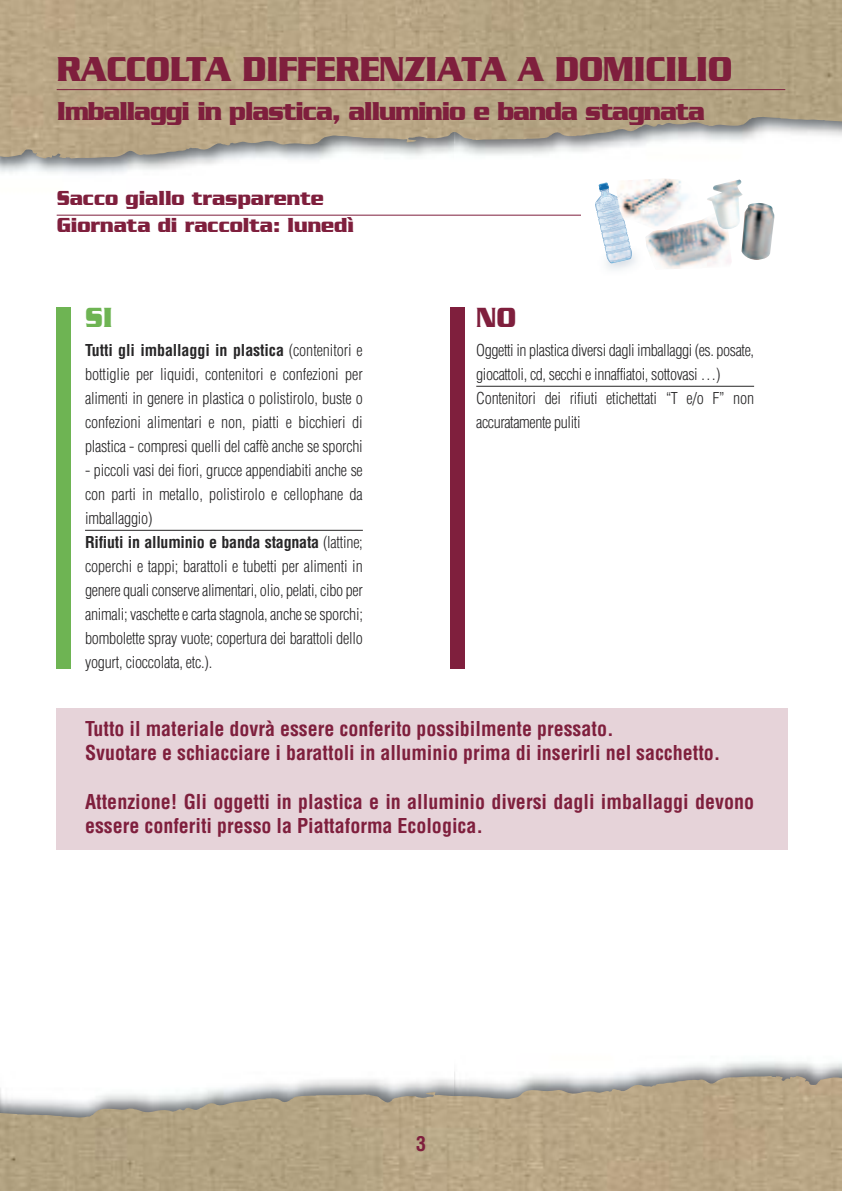
<style>
.page{position:relative;width:842px;height:1191px;background:#fff}
.page>*{position:absolute;margin:0;border:0;box-sizing:border-box;transform-origin:0 0}
.t1{font:700 37.4px "Serpentine";letter-spacing:-.015em;color:#7f1f3d;scale:.85 1}
.t2{font:700 30px "Serpentine";color:#6eb453;scale:.85 1}
.t3{font:700 30px "Serpentine";color:#7f1f3d;scale:.85 1}
.t4{font:700 28px "Serpentine";letter-spacing:-.04em;color:#7f1f3d;scale:.85 1}
.t5{font:700 22px/26.4px "Serpentine";color:#7f1f3d;scale:.85 1}
.t6{font:700 condensed 20px/24px "Helvetica";color:#7f1f3d}
.t7{font:300 condensed 16px/24px "Helvetica";letter-spacing:-.015em;color:#272627}
.s1{font-weight:700}
</style>
<div class="page">
<img style="left:0;top:1061px;width:842px;height:130px">
<img style="left:0;top:1076px;width:787px;height:42px">
<img style="left:0;top:0;width:842px;height:371px">
<img style="left:59px;top:116px;width:783px;height:42px">
<hr style="left:57px;top:89px;width:728px;height:1px;background:#7f1f3d">
<hr style="left:57px;top:215px;width:728px;height:1px;background:#7f1f3d">
<hr style="left:85px;top:530px;width:278px;height:1px;background:#272627">
<hr style="left:476px;top:386px;width:278px;height:1px;background:#272627">
<div style="left:581px;top:176px;width:204px;height:104px;background:#fff"></div>
<img style="left:707px;top:230px;width:25px;height:36px">
<img style="left:645px;top:218px;width:62px;height:52px">
<svg style="left:595px;top:182px;width:37px;height:82px"></svg>
<img style="left:741px;top:203px;width:33px;height:57px">
<img style="left:616px;top:178px;width:84px;height:51px">
<img style="left:706px;top:179px;width:38px;height:51px">
<img style="left:602px;top:228px;width:29px;height:35px">
<div style="left:57px;top:307px;width:14px;height:362px;background:#6eb453"></div>
<div style="left:451px;top:307px;width:14px;height:362px;background:#7f1f3d"></div>
<h1 class="t1" style="left:57px;top:57px;width:796px">RACCOLTA DIFFERENZIATA A DOMICILIO</h1>
<h3 class="t4" style="left:57px;top:102px;width:764px">Imballaggi in plastica, alluminio e banda stagnata</h3>
<h3 class="t5" style="left:57px;top:187px;width:351px">Sacco giallo trasparente<br>Giornata di raccolta: lunedì</h3>
<h2 class="t2" style="left:85px;top:307px;width:34px">SI</h2>
<h2 class="t3" style="left:476px;top:307px;width:49px">NO</h2>
<p class="t7" style="left:85px;top:339px;width:279px;text-align:justify"><span class="s1">Tutti gli imballaggi in plastica</span> (contenitori e bottiglie per liquidi, contenitori e confezioni per alimenti in genere in plastica o polistirolo, buste o confezioni alimentari e non, piatti e bicchieri di plastica - compresi quelli del caffè anche se sporchi</p>
<p class="t7" style="left:85px;top:459px;width:279px">- piccoli vasi dei fiori, grucce appendiabiti anche se con parti in metallo, polistirolo e cellophane da imballaggio)<br><span class="s1">Rifiuti in alluminio e banda stagnata</span> (lattine; coperchi e tappi; barattoli e tubetti per alimenti in genere quali conserve alimentari, olio, pelati, cibo per animali; vaschette e carta stagnola, anche se sporchi; bombolette spray vuote; copertura dei barattoli dello yogurt, cioccolata, etc.).</p>
<p class="t7" style="left:476px;top:339px;width:279px">Oggetti in plastica diversi dagli imballaggi (es. posate, giocattoli, cd, secchi e innaffiatoi, sottovasi …)<br>Contenitori dei rifiuti etichettati “T e/o F” non accuratamente puliti</p>
<p class="t6" style="left:85px;top:717px;width:637px">Tutto il materiale dovrà essere conferito possibilmente pressato.<br>Svuotare e schiacciare i barattoli in alluminio prima di inserirli nel sacchetto.</p>
<p class="t6" style="left:85px;top:789px;width:671px">Attenzione! Gli oggetti in plastica e in alluminio diversi dagli imballaggi devono essere conferiti presso la Piattaforma Ecologica.</p>
<p class="t6" style="left:416px;top:1132px;width:11px">3</p>
</div>
